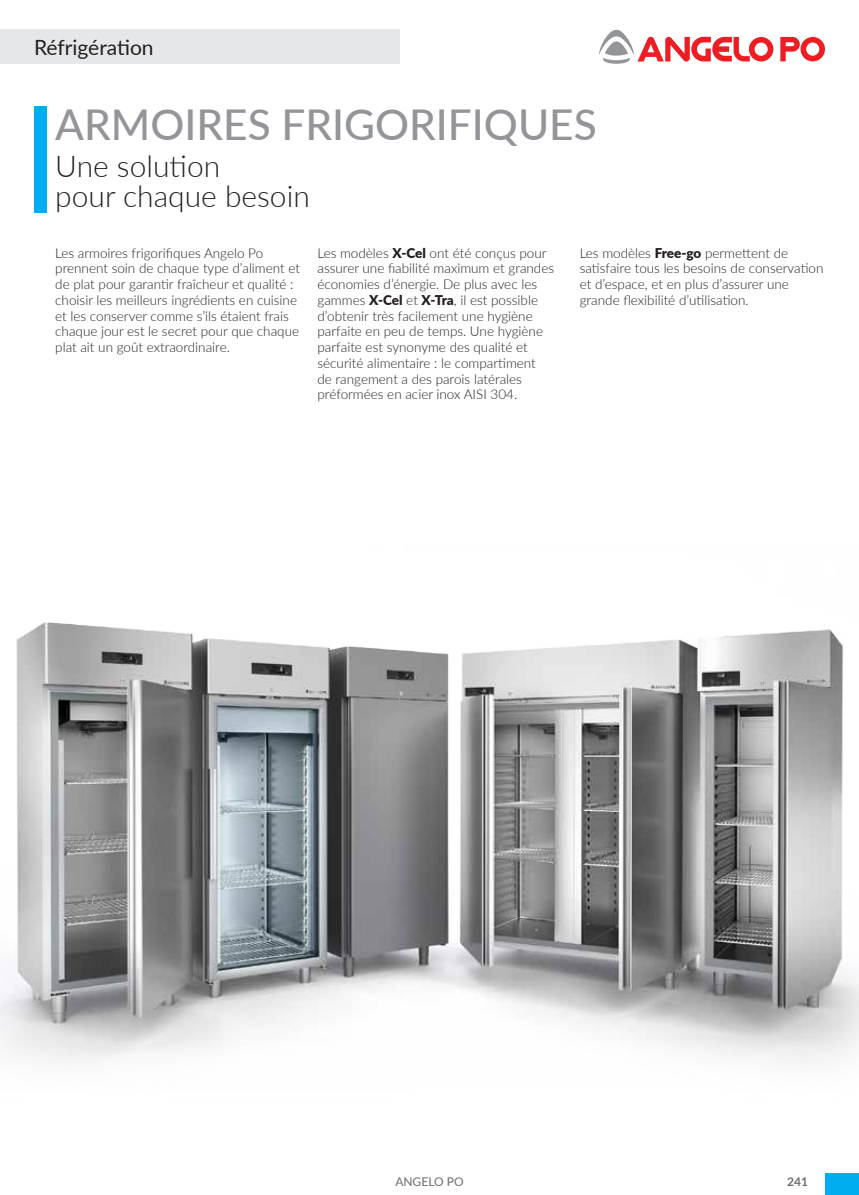
<style>
.page{position:relative;width:859px;height:1195px;background:#fff}
.page>*{position:absolute;margin:0;border:0;box-sizing:border-box;transform-origin:0 0}
.t1{font:500 42.45px "Lato";color:#939598}
.t2{font:300 30px/30px "Lato";color:#231f20}
.t3{font:21px "Lato";letter-spacing:-.005em;color:#231f20}
.t4{font:300 13.5px/15.8px "Lato";color:#231f20}
.t5{font:12px "Lato";color:#6c6d70}
.t6{font:700 12px "Lato";color:#6c6d70}
.s1{font-weight:900}
</style>
<div class="page">
<svg style="left:780px;top:37px;width:45px;height:24px"></svg>
<svg style="left:599px;top:29px;width:174px;height:35px"></svg>
<div style="left:0;top:30px;width:400px;height:34px;background:#e6e7e9"></div>
<img style="left:0;top:622px;width:859px;height:573px">
<div style="left:34px;top:106px;width:13px;height:107px;background:#00aeef"></div>
<h3 class="t3" style="left:34px;top:32px;width:121px">Réfrigération</h3>
<h1 class="t1" style="left:55px;top:94px;width:543px">ARMOIRES FRIGORIFIQUES</h1>
<h2 class="t2" style="left:55px;top:150px;width:256px">Une solution<br>pour chaque besoin</h2>
<p class="t4" style="left:55px;top:244px;width:246px">Les armoires frigorifiques Angelo Po prennent soin de chaque type d’aliment et de plat pour garantir fraîcheur et qualité : choisir les meilleurs ingrédients en cuisine et les conserver comme s’ils étaient frais chaque jour est le secret pour que chaque plat ait un goût extraordinaire.</p>
<p class="t4" style="left:317px;top:244px;width:238px">Les modèles <span class="s1">X-Cel</span> ont été conçus pour assurer une fiabilité maximum et grandes économies d’énergie. De plus avec les gammes <span class="s1">X-Cel</span> et <span class="s1">X-Tra</span>, il est possible d’obtenir très facilement une hygiène parfaite en peu de temps. Une hygiène parfaite est synonyme des qualité et sécurité alimentaire : le compartiment<br>de rangement a des parois latérales préformées en acier inox AISI 304.</p>
<p class="t4" style="left:580px;top:244px;width:245px">Les modèles <span class="s1">Free-go</span> permettent de satisfaire tous les besoins de conservation et d’espace, et en plus d’assurer une grande flexibilité d’utilisation.</p>
<p class="t5" style="left:395px;top:1173px;width:70px">ANGELO PO</p>
<p class="t6" style="left:787px;top:1173px;width:22px">241</p>
</div>
